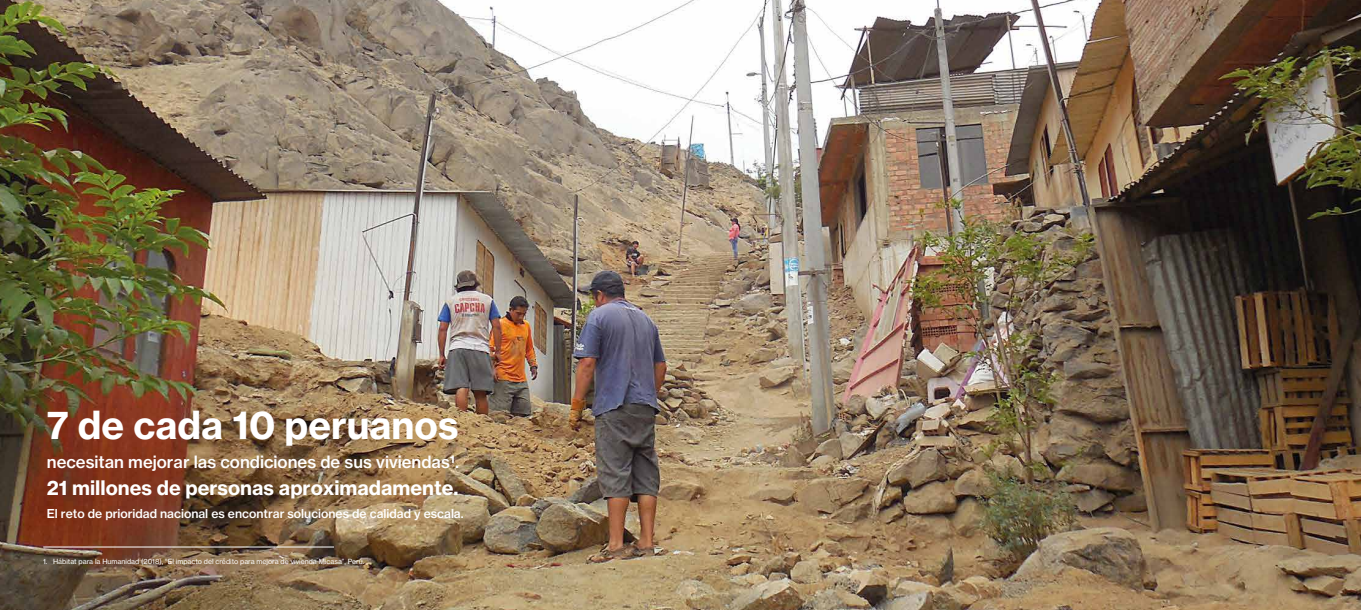
<style>
.page{position:relative;width:1361px;height:610px;background:#fff}
.page>*{position:absolute;margin:0;border:0;box-sizing:border-box;transform-origin:0 0}
.t1{font:38.1px "N Haas Grotesk TX Pro 75 Bd";color:#fff}
.t2{font:19.7px "N Haas Grotesk TX Pro 75 Bd";color:#fff}
.t3{font:16.7px "N Haas Grotesk TX Pro 65 Md";color:#fff}
.t4{font:12.1px "N Haas Grotesk TX Pro 65 Md";color:#fff}
.t5{font:7px "N Haas Grotesk TX Pro 55 Rg";color:#fff}
</style>
<div class="page">
<img style="left:0;top:0;width:1361px;height:609px">
<hr style="left:43px;top:546px;width:291px;height:1px;background:#fff">
<h1 class="t1" style="left:47px;top:401px;width:413px">7 de cada 10 peruanos</h1>
<h3 class="t3" style="left:47px;top:451px;width:414px">necesitan mejorar las condiciones de sus viviendas1.</h3>
<h3 class="t4" style="left:47px;top:506px;width:418px">El reto de prioridad nacional es encontrar soluciones de calidad y escala.</h3>
<h2 class="t2" style="left:47px;top:475px;width:413px">21 millones de personas aproximadamente.</h2>
<p class="t5" style="left:43px;top:556px;width:323px">1. Hábitat para la Humanidad (2018), “El impacto del crédito para mejora de vivienda Micasa”, Perú.</p>
</div>
